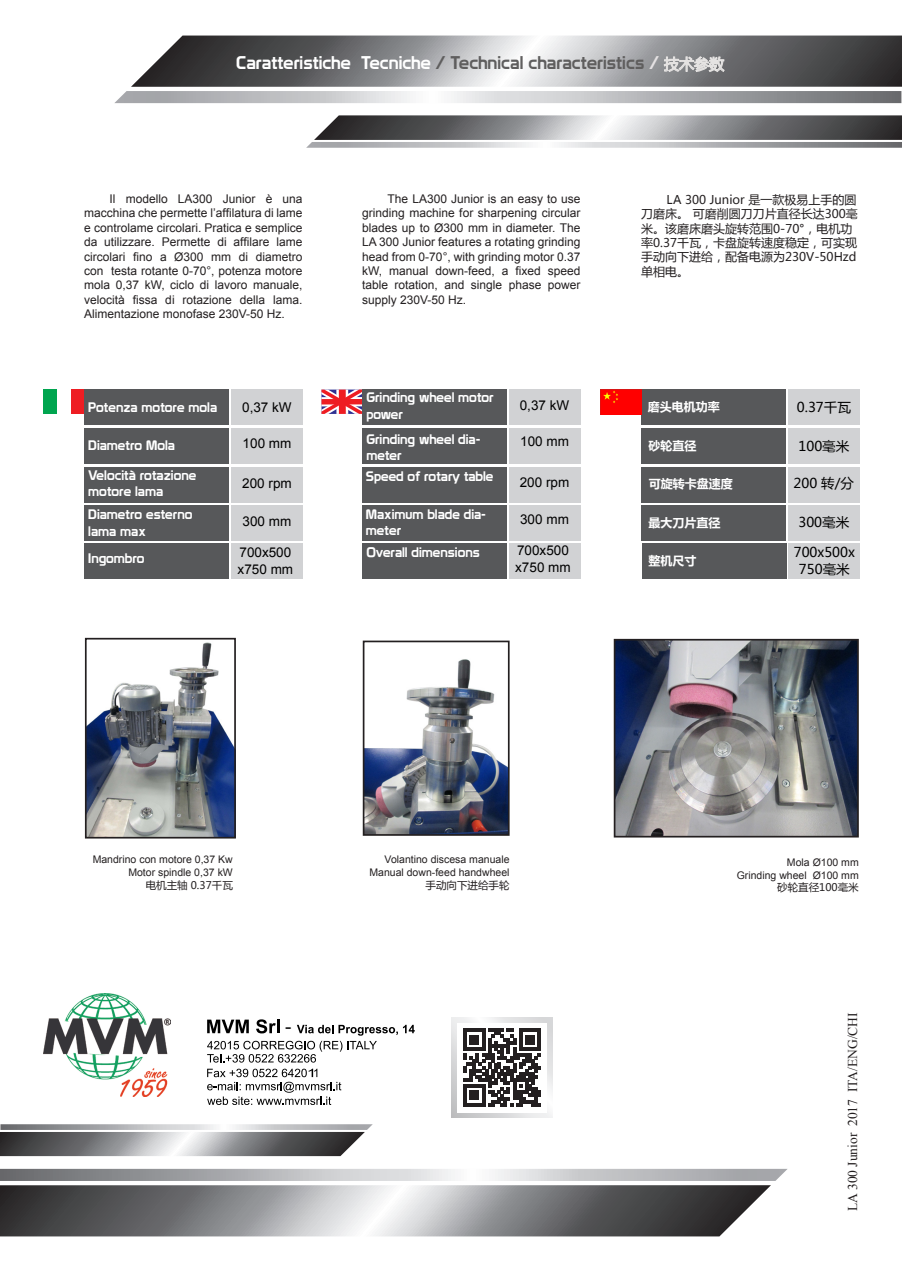
<style>
.page{position:relative;width:902px;height:1272px;background:#fff}
.page>*{position:absolute;margin:0;border:0;box-sizing:border-box;transform-origin:0 0}
.t1{font:19.05px "Arial";color:#000}
.t2{font:18px "Prototype";color:#5f5e5e}
.t3{font:13.5px/16.2px "Prototype";color:#fff}
.t4{font:13.5px "Arial";color:#000}
.t5{font:13.5px "Microsoft Ya Hei";color:#000}
.t6{font:13.5px "Times New Roman";color:#231f20}
.t7{font:12px/14.4px "Arial";color:#231f20;text-align:justify}
.t8{font:12px/14.4px "Microsoft Ya Hei";color:#231f20}
.t9{font:700 12px "Microsoft Ya Hei";color:#fff}
.t10{font:10.5px "Arial";color:#231f20}
.t11{font:10.5px "Microsoft Ya Hei";color:#231f20}
.s1{color:#fff}
.s2{color:#e5e2e3}
.s3{font-family:"Microsoft Ya Hei";font-size:15px;color:#e5e3e2}
</style>
<div class="page">
<svg style="left:0;top:1124px;width:373px;height:32px"></svg>
<svg style="left:306px;top:115px;width:595px;height:33px;background:#949496"></svg>
<svg style="left:0;top:1168px;width:787px;height:68px"></svg>
<svg style="left:114px;top:36px;width:787px;height:67px"></svg>
<img style="left:366px;top:659px;width:140px;height:173px">
<div style="left:363px;top:640px;width:146px;height:195px;border:2px solid #231f20"></div>
<img style="left:88px;top:642px;width:145px;height:193px">
<div style="left:85px;top:638px;width:151px;height:200px;border:2px solid #231f20"></div>
<img style="left:616px;top:642px;width:239px;height:192px">
<div style="left:613px;top:639px;width:245px;height:198px;border:2px solid #231f20"></div>
<div style="left:641px;top:505px;width:144px;height:35px;background:#57585a"></div>
<div style="left:509px;top:467px;width:71px;height:35px;background:#d1d2d4"></div>
<div style="left:788px;top:467px;width:71px;height:35px;background:#d1d2d4"></div>
<div style="left:362px;top:467px;width:144px;height:35px;background:#57585a"></div>
<div style="left:641px;top:467px;width:144px;height:35px;background:#57585a"></div>
<div style="left:362px;top:505px;width:144px;height:35px;background:#57585a"></div>
<div style="left:84px;top:505px;width:144px;height:35px;background:#57585a"></div>
<div style="left:231px;top:505px;width:71px;height:35px;background:#d1d2d4"></div>
<div style="left:509px;top:505px;width:71px;height:35px;background:#d1d2d4"></div>
<div style="left:788px;top:505px;width:71px;height:35px;background:#d1d2d4"></div>
<div style="left:362px;top:543px;width:144px;height:35px;background:#57585a"></div>
<div style="left:509px;top:543px;width:71px;height:35px;background:#d1d2d4"></div>
<div style="left:362px;top:428px;width:144px;height:35px;background:#57585a"></div>
<svg style="left:207px;top:1019px;width:208px;height:43px"></svg>
<svg style="left:207px;top:1068px;width:134px;height:36px"></svg>
<div style="left:70px;top:389px;width:14px;height:25px;background:#ee1d23"></div>
<div style="left:43px;top:389px;width:14px;height:25px;background:#00a54f"></div>
<svg style="left:321px;top:389px;width:41px;height:25px"></svg>
<div style="left:84px;top:389px;width:144px;height:36px;background:#57585a"></div>
<div style="left:84px;top:428px;width:144px;height:35px;background:#57585a"></div>
<div style="left:84px;top:543px;width:144px;height:35px;background:#57585a"></div>
<div style="left:231px;top:428px;width:71px;height:35px;background:#d1d2d4"></div>
<div style="left:231px;top:389px;width:71px;height:36px;background:#d1d2d4"></div>
<div style="left:231px;top:543px;width:71px;height:35px;background:#d1d2d4"></div>
<div style="left:362px;top:389px;width:144px;height:36px;background:#57585a"></div>
<div style="left:509px;top:428px;width:71px;height:35px;background:#d1d2d4"></div>
<div style="left:509px;top:389px;width:71px;height:36px;background:#d1d2d4"></div>
<div style="left:641px;top:389px;width:144px;height:36px;background:#57585a"></div>
<div style="left:641px;top:428px;width:144px;height:35px;background:#57585a"></div>
<div style="left:642px;top:543px;width:144px;height:35px;background:#57585a"></div>
<div style="left:788px;top:428px;width:71px;height:35px;background:#d1d2d4"></div>
<div style="left:788px;top:389px;width:71px;height:36px;background:#d1d2d4"></div>
<div style="left:788px;top:543px;width:71px;height:35px;background:#d1d2d4"></div>
<img style="left:43px;top:993px;width:127px;height:103px">
<svg style="left:451px;top:1017px;width:101px;height:100px"></svg>
<div style="left:457px;top:1022px;width:90px;height:90px;background:#fff"></div>
<svg style="left:463px;top:1028px;width:78px;height:78px"></svg>
<div style="left:84px;top:467px;width:144px;height:35px;background:#57585a"></div>
<div style="left:231px;top:467px;width:71px;height:35px;background:#d1d2d4"></div>
<img style="left:600px;top:389px;width:41px;height:25px">
<p class="t2" style="left:236px;top:52px;width:489px"><span class="s1">Caratteristiche Tecniche</span> / Technical characteristics <span class="s2">/</span> <span class="s3">技术参数</span></p>
<p class="t7" style="left:84px;top:192px;width:220px;text-indent:26px">Il modello LA300 Junior è una macchina che permette l’affilatura di lame e controlame circolari. Pratica e semplice da utilizzare. Permette di affilare lame circolari fino a Ø300 mm di diametro con testa rotante 0-70°, potenza motore mola 0,37 kW, ciclo di lavoro manuale, velocità fissa di rotazione della lama.<br>Alimentazione monofase 230V-50 Hz.</p>
<p class="t7" style="left:362px;top:192px;width:220px;text-indent:26px">The LA300 Junior is an easy to use grinding machine for sharpening circular blades up to Ø300 mm in diameter. The LA 300 Junior features a rotating grinding head from 0-70°, with grinding motor 0.37 kW, manual down-feed, a fixed speed table rotation, and single phase power supply 230V-50 Hz.</p>
<p class="t8" style="left:641px;top:192px;width:218px;text-indent:26px">LA 300 Junior 是一款极易上手的圆刀磨床。 可磨削圆刀刀片直径长达300毫米。该磨床磨头旋转范围0-70°，电机功率0.37千瓦，卡盘旋转速度稳定，可实现手动向下进给，配备电源为230V-50Hzd单相电。</p>
<p class="t3" style="left:88px;top:399px;width:130px">Potenza motore mola</p>
<p class="t3" style="left:88px;top:436px;width:88px">Diametro Mola</p>
<p class="t4" style="left:242px;top:398px;width:51px">0,37 kW</p>
<p class="t4" style="left:243px;top:434px;width:50px">100 mm</p>
<p class="t3" style="left:366px;top:389px;width:129px">Grinding wheel motor power</p>
<p class="t3" style="left:366px;top:431px;width:115px">Grinding wheel dia&shy;meter</p>
<p class="t4" style="left:519px;top:396px;width:51px">0,37 kW</p>
<p class="t4" style="left:520px;top:432px;width:50px">100 mm</p>
<p class="t9" style="left:647px;top:398px;width:73px">磨头电机功率</p>
<p class="t9" style="left:648px;top:437px;width:49px">砂轮直径</p>
<p class="t5" style="left:796px;top:398px;width:55px">0.37千瓦</p>
<p class="t5" style="left:798px;top:437px;width:52px">100毫米</p>
<p class="t3" style="left:88px;top:467px;width:110px">Velocità rotazione motore lama</p>
<p class="t4" style="left:242px;top:474px;width:51px">200 rpm</p>
<p class="t3" style="left:366px;top:467px;width:129px">Speed of rotary table</p>
<p class="t4" style="left:519px;top:473px;width:51px">200 rpm</p>
<p class="t9" style="left:648px;top:475px;width:85px">可旋转卡盘速度</p>
<p class="t5" style="left:793px;top:474px;width:62px">200 转/分</p>
<p class="t3" style="left:88px;top:506px;width:106px">Diametro esterno</p>
<p class="t3" style="left:88px;top:522px;width:59px">lama max</p>
<p class="t3" style="left:88px;top:549px;width:58px">Ingombro</p>
<p class="t4" style="left:242px;top:512px;width:50px">300 mm</p>
<p class="t4" style="left:239px;top:544px;width:53px">700x500</p>
<p class="t4" style="left:237px;top:560px;width:57px">x750 mm</p>
<p class="t3" style="left:366px;top:505px;width:122px">Maximum blade dia&shy;meter</p>
<p class="t3" style="left:366px;top:543px;width:115px">Overall dimensions</p>
<p class="t4" style="left:520px;top:510px;width:50px">300 mm</p>
<p class="t4" style="left:517px;top:542px;width:53px">700x500</p>
<p class="t4" style="left:515px;top:558px;width:57px">x750 mm</p>
<p class="t9" style="left:648px;top:514px;width:73px">最大刀片直径</p>
<p class="t9" style="left:648px;top:552px;width:49px">整机尺寸</p>
<p class="t5" style="left:798px;top:513px;width:52px">300毫米</p>
<p class="t5" style="left:793px;top:543px;width:63px">700x500x</p>
<p class="t5" style="left:798px;top:559px;width:52px">750毫米</p>
<p class="t10" style="left:93px;top:852px;width:142px">Mandrino con motore 0,37 Kw</p>
<p class="t10" style="left:128px;top:865px;width:106px">Motor spindle 0,37 kW</p>
<p class="t11" style="left:146px;top:877px;width:89px">电机主轴 0.37千瓦</p>
<h1 class="t1" style="left:285px;top:1014px;width:8px">-</h1>
<p class="t10" style="left:384px;top:852px;width:126px">Volantino discesa manuale</p>
<p class="t10" style="left:369px;top:865px;width:142px">Manual down-feed handwheel</p>
<p class="t11" style="left:425px;top:877px;width:85px">手动向下进给手轮</p>
<p class="t10" style="left:786px;top:855px;width:73px">Mola Ø100 mm</p>
<p class="t10" style="left:736px;top:868px;width:123px">Grinding wheel Ø100 mm</p>
<p class="t11" style="left:777px;top:880px;width:83px">砂轮直径100毫米</p>
<p class="t6" style="left:843px;top:1210px;width:200px;rotate:-90deg">LA 300 Junior 2017 ITA/ENG/CHI</p>
</div>
